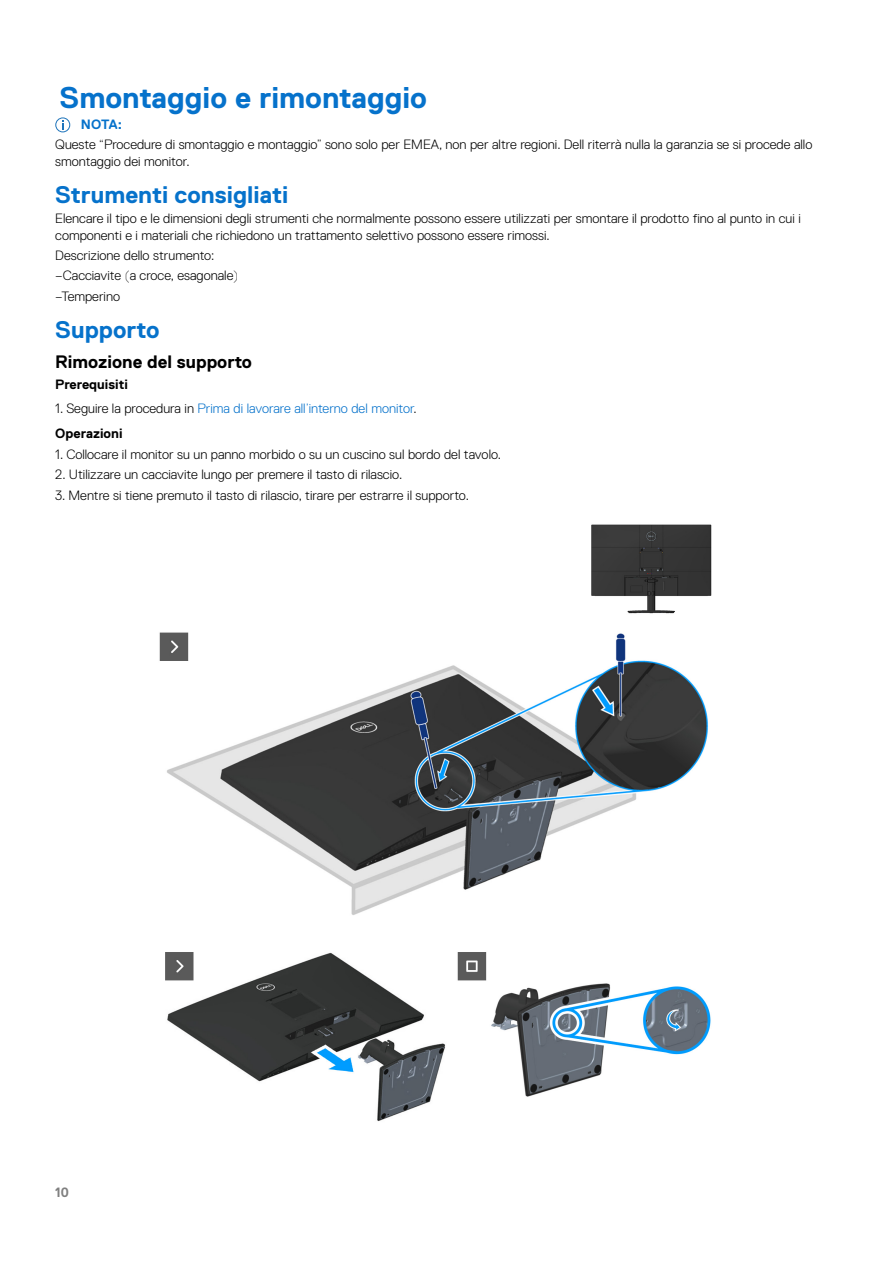
<style>
.page{position:relative;width:893px;height:1263px;background:#fff}
.page>*{position:absolute;margin:0;border:0;box-sizing:border-box;transform-origin:0 0}
.Head1{font:700 30px "Dell Replica";color:#0672cb}
.Head2{font:700 24px "Dell Replica";color:#0672cb}
.Head3{font:700 18px "Dell Replica";color:#000}
.Paragraph{font:300 13.5px/16.2px "Dell Replica";color:#000}
.text{font:300 13.5px "Dell Replica";color:#0672cb}
.Paragraph-2{font:700 13.5px "Dell Replica";color:#000}
.Note{font:700 13.5px "Dell Replica";color:#0672cb}
.t1{font:700 13.5px "Dell Replica";color:#808080}
.s1{color:#000}
</style>
<div class="page">
<svg style="left:55px;top:117px;width:15px;height:15px"></svg>
<img style="left:159px;top:524px;width:553px;height:597px">
<h1 class="Head1" style="left:60px;top:81px;width:369px">Smontaggio e rimontaggio</h1>
<p class="Note" style="left:81px;top:117px;width:43px">NOTA:</p>
<p class="Paragraph" style="left:55px;top:137px;width:759px">Queste “Procedure di smontaggio e montaggio” sono solo per EMEA, non per altre regioni. Dell riterrà nulla la garanzia se si procede allo smontaggio dei monitor.</p>
<h2 class="Head2" style="left:55px;top:181px;width:235px">Strumenti consigliati</h2>
<p class="Paragraph" style="left:55px;top:211px;width:747px">Elencare il tipo e le dimensioni degli strumenti che normalmente possono essere utilizzati per smontare il prodotto fino al punto in cui i componenti e i materiali che richiedono un trattamento selettivo possono essere rimossi.</p>
<p class="Paragraph" style="left:55px;top:247px;width:161px">Descrizione dello strumento:</p>
<p class="Paragraph" style="left:55px;top:268px;width:185px">−Cacciavite (a croce, esagonale)</p>
<p class="Paragraph" style="left:55px;top:288px;width:66px">−Temperino</p>
<h2 class="Head2" style="left:55px;top:317px;width:106px">Supporto</h2>
<h3 class="Head3" style="left:55px;top:352px;width:198px">Rimozione del supporto</h3>
<p class="Paragraph-2" style="left:55px;top:377px;width:74px">Prerequisiti</p>
<p class="text" style="left:55px;top:401px;width:363px"><span class="s1">1. Seguire la procedura in</span> Prima di lavorare all’interno del monitor<span class="s1">.</span></p>
<p class="Paragraph-2" style="left:55px;top:426px;width:69px">Operazioni</p>
<p class="Paragraph" style="left:55px;top:446px;width:447px">1. Collocare il monitor su un panno morbido o su un cuscino sul bordo del tavolo.</p>
<p class="Paragraph" style="left:55px;top:466px;width:348px">2. Utilizzare un cacciavite lungo per premere il tasto di rilascio.</p>
<p class="Paragraph" style="left:55px;top:487px;width:415px">3. Mentre si tiene premuto il tasto di rilascio, tirare per estrarre il supporto.</p>
<p class="t1" style="left:55px;top:1185px;width:15px">10</p>
</div>
